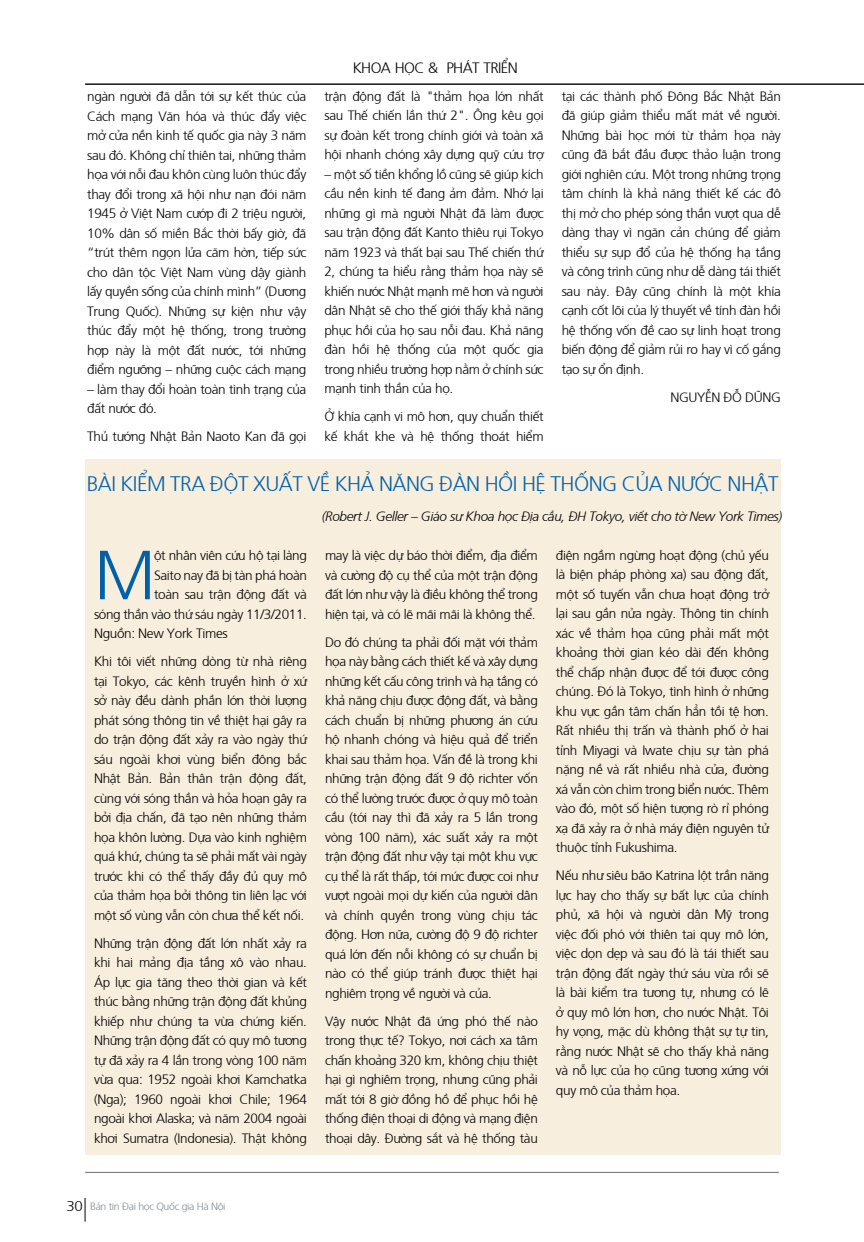
<style>
.page{position:relative;width:864px;height:1242px;background:#fff}
.page>*{position:absolute;margin:0;border:0;box-sizing:border-box;transform-origin:0 0}
.t1{font:300 69.3px "Frutiger";color:#0061aa}
.t2{font:300 21px "Frutiger";letter-spacing:-.025em;color:#0061aa}
.t3{font:300 15px "Frutiger";letter-spacing:-.04em;color:#000}
.t4{font:300 13.5px/19.5px "Frutiger";letter-spacing:-.025em;color:#000;text-align:justify}
.t5{font:italic 300 13.5px "Frutiger";letter-spacing:-.025em;color:#000}
.t6{font:300 10.5px "Frutiger";letter-spacing:-.03em;color:#828b92}
.s1{font-size:14.25px;color:#000}
</style>
<div class="page">
<div style="left:85px;top:459px;width:695px;height:696px;background:#f7eedd"></div>
<hr style="left:85px;top:1172px;width:693px;height:1px;background:#6d6e71">
<svg style="left:85px;top:1198px;width:1px;height:23px"></svg>
<hr style="left:85px;top:84px;width:778px;height:1px;background:#0a0a0b">
<p class="t4" style="left:87px;top:86px;width:221px">ngàn người đã dẫn tới sự kết thúc của Cách mạng Văn hóa và thúc đẩy việc mở cửa nền kinh tế quốc gia này 3 năm sau đó. Không chỉ thiên tai, những thảm họa với nỗi đau khôn cùng luôn thúc đẩy thay đổi trong xã hội như nạn đói năm 1945 ở Việt Nam cướp đi 2 triệu người, 10% dân số miền Bắc thời bấy giờ, đã “trút thêm ngọn lửa căm hờn, tiếp sức cho dân tộc Việt Nam vùng dậy giành lấy quyền sống của chính mình” (Dương Trung Quốc). Những sự kiện như vậy thúc đẩy một hệ thống, trong trường hợp này là một đất nước, tới những điểm ngưỡng – những cuộc cách mạng</p>
<p class="t4" style="left:87px;top:378px;width:220px">– làm thay đổi hoàn toàn tình trạng của đất nước đó.</p>
<p class="t4" style="left:87px;top:426px;width:221px">Thủ tướng Nhật Bản Naoto Kan đã gọi</p>
<p class="t3" style="left:352px;top:57px;width:139px">KHOA HỌC &amp; PHÁT TRIỂN</p>
<p class="t4" style="left:324px;top:86px;width:221px">trận động đất là "thảm họa lớn nhất sau Thế chiến lần thứ 2". Ông kêu gọi sự đoàn kết trong chính giới và toàn xã hội nhanh chóng xây dựng quỹ cứu trợ</p>
<p class="t4" style="left:324px;top:164px;width:221px">– một số tiền khổng lồ cũng sẽ giúp kích cầu nền kinh tế đang ảm đảm. Nhớ lại những gì mà người Nhật đã làm được sau trận động đất Kanto thiêu rụi Tokyo năm 1923 và thất bại sau Thế chiến thứ 2, chúng ta hiểu rằng thảm họa này sẽ khiến nước Nhật mạnh mẽ hơn và người dân Nhật sẽ cho thế giới thấy khả năng phục hồi của họ sau nỗi đau. Khả năng đàn hồi hệ thống của một quốc gia trong nhiều trường hợp nằm ở chính sức mạnh tinh thần của họ.</p>
<p class="t4" style="left:324px;top:406px;width:221px">Ở khía cạnh vi mô hơn, quy chuẩn thiết kế khắt khe và hệ thống thoát hiểm</p>
<p class="t4" style="left:561px;top:85px;width:221px">tại các thành phố Đông Bắc Nhật Bản đã giúp giảm thiểu mất mát về người.<br>Những bài học mới từ thảm họa này cũng đã bắt đầu được thảo luận trong giới nghiên cứu. Một trong những trọng tâm chính là khả năng thiết kế các đô thị mở cho phép sóng thần vượt qua dễ dàng thay vì ngăn cản chúng để giảm thiểu sự sụp đổ của hệ thống hạ tầng và công trình cũng như dễ dàng tái thiết sau này. Đây cũng chính là một khía cạnh cốt lõi của lý thuyết về tính đàn hồi hệ thống vốn đề cao sự linh hoạt trong biến động để giảm rủi ro hay vì cố gắng tạo sự ổn định.</p>
<p class="t4" style="left:670px;top:386px;width:27px">NGUYỄN</p>
<p class="t4" style="left:723px;top:386px;width:59px">ĐỖ DŨNG</p>
<h2 class="t2" style="left:87px;top:468px;width:693px">Bài kiểm tra đột xuất về khả năng đàn h ồi h ệ th ống của nước Nhật</h2>
<p class="t5" style="left:322px;top:506px;width:461px">(Robert J. Geller – Giáo sư Khoa học Địa cầu, ĐH Tokyo, viết cho tờ New York Times)</p>
<h1 class="t1" style="left:94px;top:527px;width:63px">M</h1>
<p class="t4" style="left:154px;top:545px;width:154px">ột nhân viên cứu hộ tại làng</p>
<p class="t4" style="left:154px;top:564px;width:154px">Saito nay đã bị tàn phá hoàn</p>
<p class="t4" style="left:154px;top:584px;width:154px">toàn sau trận động đất và</p>
<p class="t4" style="left:94px;top:603px;width:214px">sóng thần vào thứ sáu ngày 11/3/2011.</p>
<p class="t4" style="left:94px;top:623px;width:135px">Nguồn: New York Times</p>
<p class="t4" style="left:94px;top:651px;width:214px">Khi tôi viết những dòng từ nhà riêng tại Tokyo, các kênh truyền hình ở xứ sở này đều dành phần lớn thời lượng phát sóng thông tin về thiệt hại gây ra do trận động đất xảy ra vào ngày thứ sáu ngoài khơi vùng biển đông bắc Nhật Bản. Bản thân trận động đất, cùng với sóng thần và hỏa hoạn gây ra bởi địa chấn, đã tạo nên những thảm họa khôn lường. Dựa vào kinh nghiệm quá khứ, chúng ta sẽ phải mất vài ngày trước khi có thể thấy đầy đủ quy mô của thảm họa bởi thông tin liên lạc với một số vùng vẫn còn chưa thể kết nối.</p>
<p class="t4" style="left:94px;top:932px;width:214px">Những trận động đất lớn nhất xảy ra khi hai mảng địa tầng xô vào nhau.<br>Áp lực gia tăng theo thời gian và kết thúc bằng những trận động đất khủng khiếp như chúng ta vừa chứng kiến.<br>Những trận động đất có quy mô tương tự đã xảy ra 4 lần trong vòng 100 năm vừa qua: 1952 ngoài khơi Kamchatka (Nga); 1960 ngoài khơi C hile; 1964 ngoài khơi Alaska; và năm 2004 ngoài khơi Sumatra (Indonesia). Thật không</p>
<p class="t4" style="left:325px;top:545px;width:214px">may là việc dự báo thời điểm, địa điểm và cường độ cụ thể của một trận động đất lớn như vậy là điều không thể trong hiện tại, và có lẽ mãi mãi là không thể.</p>
<p class="t4" style="left:325px;top:631px;width:214px">Do đó chúng ta phải đối mặt với thảm họa này bằng cách thiết kế và xây dựng những kết cấu công trình và hạ tầng có khả năng chịu được động đất, và bằng cách chuẩn bị những phương án cứu hộ nhanh chóng và hiệu quả để triển khai sau thảm họa. Vấn đề là trong khi những trận động đất 9 độ richter vốn có thể lường trước được ở quy mô toàn cầu (tới nay thì đã xảy ra 5 lần trong vòng 100 năm), xác suất xảy ra một trận động đất như vậy tại một khu vực cụ thể là rất thấp, tới mức được coi như vượt ngoài mọi dự kiến của người dân và chính quyền trong vùng chịu tác động. Hơn nữa, cường độ 9 độ richter quá lớn đến nỗi không có sự chuẩn bị nào có thể giúp tránh được thiệt hại nghiêm trọng về người và của.</p>
<p class="t4" style="left:325px;top:1010px;width:214px">Vậy nước Nhật đã ứng phó thế nào trong thực tế? Tokyo, nơi cách xa tâm chấn khoảng 320 km, không chịu thiệt hại gì nghiêm trọng, nhưng cũng phải mất tới 8 giờ đồng hồ để phục hồi hệ thống điện thoại di động và mạng điện thoại dây. Đường sắt và hệ thống tàu</p>
<p class="t4" style="left:555px;top:544px;width:214px">điện ngầm ngừng hoạt động (chủ yếu là biện pháp phòng xa) sau động đất, một số tuyến vẫn chưa hoạt động trở lại sau gần nửa ngày. Thông tin chính xác về thảm họa cũng phải mất một khoảng thời gian kéo dài đến không thể chấp nhận được để tới được công chúng. Đó là Tokyo, tình hình ở những khu vực gần tâm chấn hẳn tồi tệ hơn.<br>Rất nhiều thị trấn và thành phố ở hai tỉnh Miyagi và Iwate chịu sự tàn phá nặng nề và rất nhiều nhà cửa, đường xá vẫn còn chìm trong biển nước. Thêm vào đó, một số hiện tượng rò rỉ phóng xạ đã xảy ra ở nhà máy điện nguyên tử thuộc tỉnh Fukushima.</p>
<p class="t4" style="left:555px;top:865px;width:214px">Nếu như siêu bão Katrina lột trần năng lực hay cho thấy sự bất lực của chính phủ, xã hội và người dân Mỹ trong việc đối phó với thiên tai quy mô lớn, việc dọn dẹp và sau đó là tái thiết sau trận động đất ngày thứ sáu vừa rồi sẽ là bài kiểm tra tương tự, nhưng có lẽ ở quy mô lớn hơn, cho nước Nhật. Tôi hy vọng, mặc dù không thật sự tự tin, rằng nước Nhật sẽ cho thấy khả năng và nỗ lực của họ cũng tương xứng với quy mô của thảm họa.</p>
<p class="t6" style="left:67px;top:1198px;width:160px"><span class="s1">30</span> Bản tin Đại học Quốc gia Hà Nội</p>
</div>
